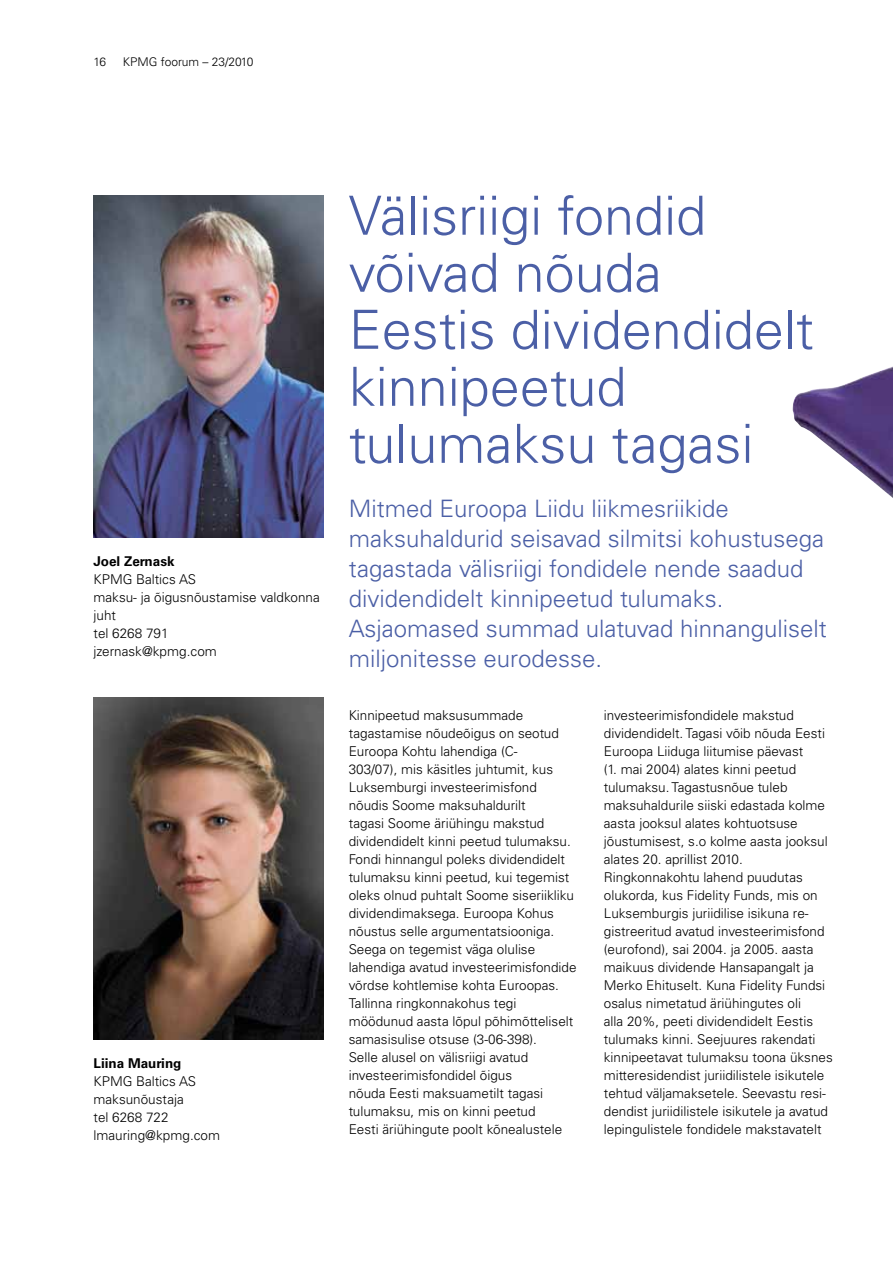
<style>
.page{position:relative;width:893px;height:1263px;background:#fff}
.page>*{position:absolute;margin:0;border:0;box-sizing:border-box;transform-origin:0 0}
.t1{font:300 54px/57px "Univers LT Std";color:#4b5fa6}
.t2{font:300 24px/30px "Univers LT Std";color:#4b5fa6}
.t3{font:300 13.5px/18px "Univers LT Std";color:#000}
.t4{font:700 13.5px "Univers LT Std";color:#000}
.t5{font:300 12px "Univers LT Std";color:#000}
</style>
<div class="page">
<img style="left:94px;top:196px;width:229px;height:342px">
<img style="left:94px;top:697px;width:229px;height:343px">
<img style="left:792px;top:366px;width:101px;height:132px">
<p class="t5" style="left:94px;top:54px;width:14px">16</p>
<p class="t5" style="left:123px;top:54px;width:132px">KPMG foorum – 23/2010</p>
<p class="t4" style="left:94px;top:553px;width:83px">Joel Zernask</p>
<p class="t3" style="left:94px;top:570px;width:228px">KPMG Baltics AS<br>maksu- ja õigusnõustamise valdkonna juht<br>tel 6268 791<br>jzernask@kpmg.com</p>
<p class="t4" style="left:94px;top:1055px;width:89px">Liina Mauring</p>
<p class="t3" style="left:94px;top:1072px;width:128px">KPMG Baltics AS maksunõustaja<br>tel 6268 722 lmauring@kpmg.com</p>
<h1 class="t1" style="left:349px;top:187px;width:467px">Välisriigi fondid võivad nõuda<br>Eestis dividendidelt kinnipeetud tulumaksu tagasi</h1>
<p class="t2" style="left:349px;top:494px;width:480px">Mitmed Euroopa Liidu liikmesriikide maksuhaldurid seisavad silmitsi kohustusega tagastada välisriigi fondidele nende saadud dividendidelt kinnipeetud tulumaks.<br>Asjaomased summad ulatuvad hinnanguliselt miljonitesse eurodesse.</p>
<p class="t3" style="left:349px;top:706px;width:229px">Kinnipeetud maksusummade tagastamise nõudeõigus on seotud Euroopa Kohtu lahendiga (C-<br>303/07), mis käsitles juhtumit, kus Luksemburgi investeerimisfond nõudis Soome maksuhaldurilt<br>tagasi Soome äriühingu makstud dividendidelt kinni peetud tulumaksu.<br>Fondi hinnangul poleks dividendidelt tulumaksu kinni peetud, kui tegemist oleks olnud puhtalt Soome siseriikliku dividendimaksega. Euroopa Kohus nõustus selle argumentatsiooniga.<br>Seega on tegemist väga olulise lahendiga avatud investeerimisfondide võrdse kohtlemise kohta Euroopas.<br>Tallinna ringkonnakohus tegi möödunud aasta lõpul põhimõtteliselt samasisulise otsuse (3-06-398).<br>Selle alusel on välisriigi avatud investeerimisfondidel õigus<br>nõuda Eesti maksuametilt tagasi tulumaksu, mis on kinni peetud<br>Eesti äriühingute poolt kõnealustele</p>
<p class="t3" style="left:604px;top:706px;width:230px">investeerimisfondidele makstud dividendidelt. Tagasi võib nõuda Eesti Euroopa Liiduga liitumise päevast<br>(1. mai 2004) alates kinni peetud tulumaksu. Tagastusnõue tuleb maksuhaldurile siiski edastada kolme aasta jooksul alates kohtuotsuse jõustumisest, s.o kolme aasta jooksul alates 20. aprillist 2010.<br>Ringkonnakohtu lahend puudutas olukorda, kus Fidelity Funds, mis on Luksemburgis juriidilise isikuna re&shy;gistreeritud avatud investeerimisfond (eurofond), sai 2004. ja 2005. aasta maikuus dividende Hansapangalt ja Merko Ehituselt. Kuna Fidelity Fundsi osalus nimetatud äriühingutes oli<br>alla 20%, peeti dividendidelt Eestis tulumaks kinni. Seejuures rakendati kinnipeetavat tulumaksu toona üksnes mitteresidendist juriidilistele isikutele tehtud väljamaksetele. Seevastu resi&shy;dendist juriidilistele isikutele ja avatud lepingulistele fondidele makstavatelt</p>
</div>
